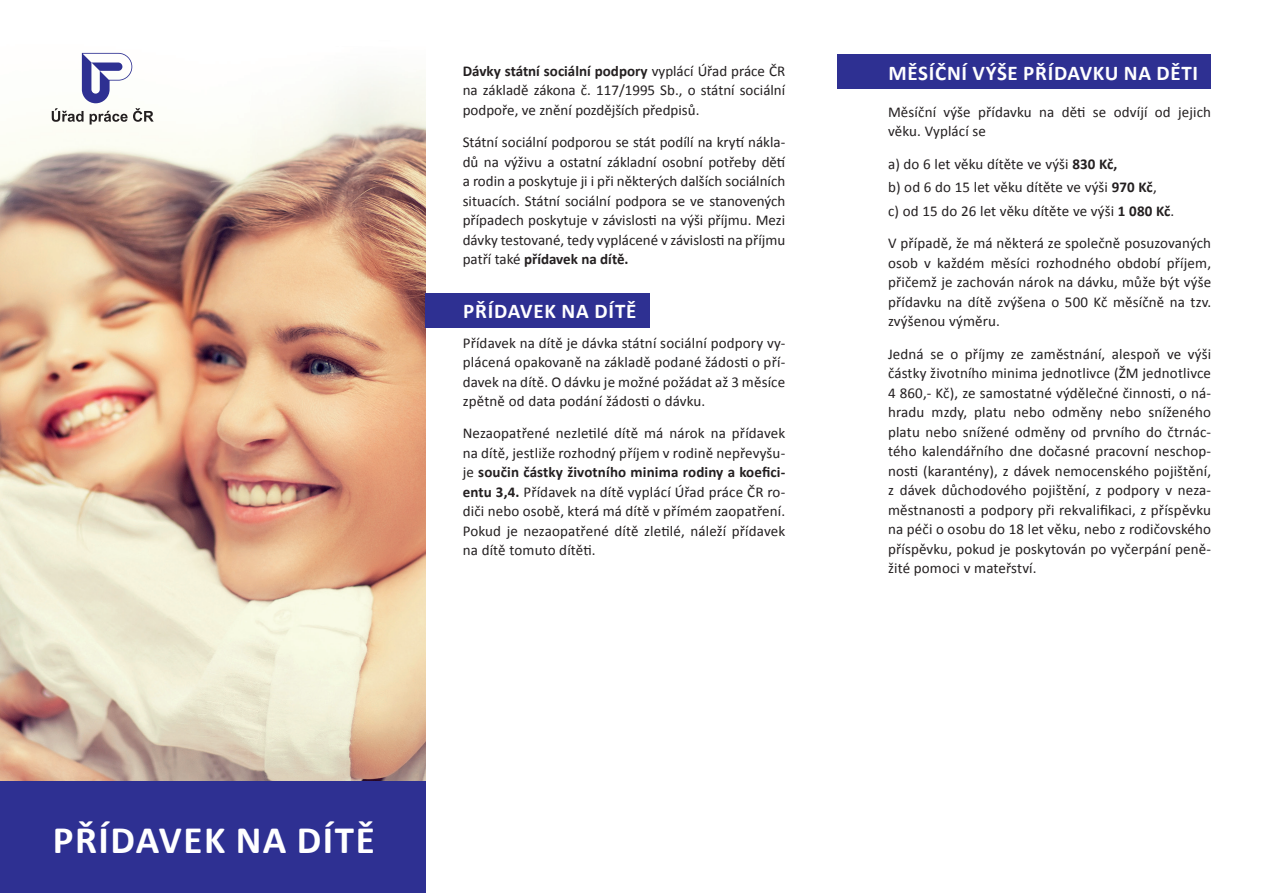
<style>
.page{position:relative;width:1263px;height:893px;background:#fff}
.page>*{position:absolute;margin:0;border:0;box-sizing:border-box;transform-origin:0 0}
.t1{font:700 39px "Calibri";letter-spacing:.04em;color:#fff}
.t2{font:700 21px "Calibri";letter-spacing:.035em;color:#fff}
.t3{font:15px/19.5px "Calibri";letter-spacing:.01em;color:#231f20;text-align:justify}
.s1{font-weight:700}
</style>
<div class="page">
<img style="left:0;top:52px;width:425px;height:729px">
<div style="left:0;top:781px;width:425px;height:112px;background:#2e3092"></div>
<div style="left:425px;top:293px;width:225px;height:34px;background:#2e3092"></div>
<div style="left:838px;top:54px;width:373px;height:34px;background:#2e3092"></div>
<svg style="left:52px;top:53px;width:102px;height:72px"></svg>
<p class="t3" style="left:463px;top:61px;width:324px"><span class="s1">Dávky státní sociální podpory</span> vyplácí Úřad práce ČR na základě zákona č. 117/1995 Sb., o státní sociální podpoře, ve znění pozdějších předpisů.</p>
<p class="t3" style="left:463px;top:132px;width:324px">Státní sociální podporou se stát podílí na krytí nákla&shy;dů na výživu a ostatní základní osobní potřeby dětí a rodin a poskytuje ji i při některých dalších sociálních situacích. Státní sociální podpora se ve stanovených případech poskytuje v závislosti na výši příjmu. Mezi dávky testované, tedy vyplácené v závislosti na příjmu patří také <span class="s1">přídavek na dítě.</span></p>
<p class="t2" style="left:463px;top:297px;width:175px">PŘÍDAVEK NA DÍTĚ</p>
<p class="t3" style="left:463px;top:333px;width:324px">Přídavek na dítě je dávka státní sociální podpory vy&shy;plácená opakovaně na základě podané žádosti o pří&shy;davek na dítě. O dávku je možné požádat až 3 měsíce zpětně od data podání žádosti o dávku.</p>
<p class="t3" style="left:463px;top:424px;width:324px">Nezaopatřené nezletilé dítě má nárok na přídavek na dítě, jestliže rozhodný příjem v rodině nepřevyšu&shy;je <span class="s1">součin částky životního minima rodiny a koefici&shy;entu 3,4.</span> Přídavek na dítě vyplácí Úřad práce ČR ro&shy;diči nebo osobě, která má dítě v přímém zaopatření.<br>Pokud je nezaopatřené dítě zletilé, náleží přídavek na dítě tomuto dítěti.</p>
<p class="t1" style="left:53px;top:815px;width:323px">PŘÍDAVEK NA DÍTĚ</p>
<p class="t2" style="left:888px;top:60px;width:311px">MĚSÍČNÍ VÝŠE PŘÍDAVKU NA DĚTI</p>
<p class="t3" style="left:888px;top:102px;width:325px">Měsíční výše přídavku na děti se odvíjí od jejich věku. Vyplácí se</p>
<p class="t3" style="left:888px;top:154px;width:231px">a) do 6 let věku dítěte ve výši <span class="s1">830 Kč,</span></p>
<p class="t3" style="left:888px;top:178px;width:270px">b) od 6 do 15 let věku dítěte ve výši <span class="s1">970 Kč</span>,</p>
<p class="t3" style="left:888px;top:201px;width:288px">c) od 15 do 26 let věku dítěte ve výši <span class="s1">1 080 Kč</span>.</p>
<p class="t3" style="left:888px;top:234px;width:325px">V případě, že má některá ze společně posuzovaných osob v každém měsíci rozhodného období příjem, přičemž je zachován nárok na dávku, může být výše přídavku na dítě zvýšena o 500 Kč měsíčně na tzv. zvýšenou výměru.</p>
<p class="t3" style="left:888px;top:344px;width:325px">Jedná se o příjmy ze zaměstnání, alespoň ve výši částky životního minima jednotlivce (ŽM jednotlivce 4 860,- Kč), ze samostatné výdělečné činnosti, o ná&shy;hradu mzdy, platu nebo odměny nebo sníženého platu nebo snížené odměny od prvního do čtrnác&shy;tého kalendářního dne dočasné pracovní neschop&shy;nosti (karantény), z dávek nemocenského pojištění, z dávek důchodového pojištění, z podpory v neza&shy;městnanosti a podpory při rekvalifikaci, z příspěvku na péči o osobu do 18 let věku, nebo z rodičovského příspěvku, pokud je poskytován po vyčerpání peně&shy;žité pomoci v mateřství.</p>
</div>
